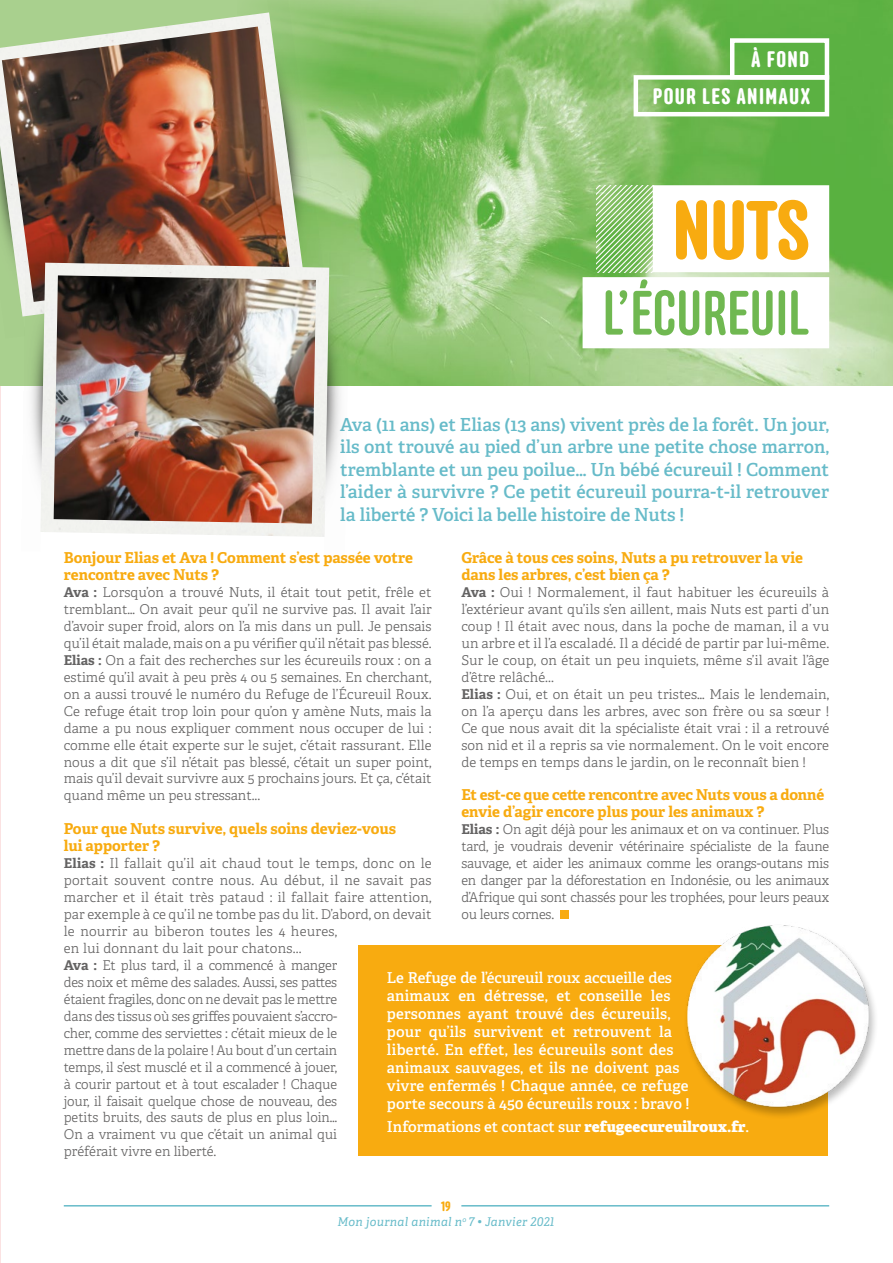
<style>
.page{position:relative;width:893px;height:1263px;background:#fff}
.page>*{position:absolute;margin:0;border:0;box-sizing:border-box;transform-origin:0 0}
.t1{font:600 82.5px "Anchor";color:#f8ab10}
.t2{font:500 62.55px "Anchor";color:#70b851}
.t3{font:600 22.5px/36.9px "Anchor";letter-spacing:.06em;color:#fff;text-align:right}
.t4{font:600 18px/22.5px "Adelle";color:#67bbc9;text-align:justify}
.t5{font:600 15px/18px "Adelle";letter-spacing:.01em;color:#fff}
.t6{font:700 15px/17px "Adelle";letter-spacing:-.005em;color:#f8ab10}
.t7{font:300 13.5px/17px "Adelle";color:#646363;text-align:justify}
.t8{font:600 13.5px "Anchor";color:#f8ab10}
.t9{font:italic 12px "Adelle";letter-spacing:.03em;color:#67bbc9}
.s1{font-weight:700}
.s2{font-weight:800}
</style>
<div class="page">
<img style="left:238px;top:0;width:655px;height:386px">
<div style="left:730px;top:38px;width:99px;height:42px;border:4px solid #fff"></div>
<div style="left:634px;top:75px;width:195px;height:41px;border:4px solid #fff"></div>
<div style="left:583px;top:277px;width:246px;height:71px;background:#fff"></div>
<svg style="left:596px;top:185px;width:57px;height:87px;background:#9ccd87"></svg>
<div style="left:653px;top:185px;width:176px;height:87px;background:#fff"></div>
<div style="left:560px;top:910px;width:8px;height:9px;background:#f8ab10"></div>
<div style="left:358px;top:945px;width:470px;height:210px;background:#f8ab10"></div>
<div style="left:683px;top:924px;width:196px;height:195px;background:#000;opacity:.25"></div>
<img style="left:683px;top:924px;width:193px;height:187px">
<img style="left:267px;top:0;width:60px;height:263px">
<img style="left:0;top:12px;width:304px;height:304px">
<img style="left:2px;top:27px;width:288px;height:275px">
<img style="left:20px;top:244px;width:26px;height:231px">
<img style="left:324px;top:253px;width:26px;height:232px">
<img style="left:40px;top:263px;width:289px;height:274px">
<img style="left:54px;top:275px;width:262px;height:249px">
<hr style="left:64px;top:1205px;width:368px;height:1px;background:#67bbc9">
<hr style="left:461px;top:1205px;width:368px;height:1px;background:#67bbc9">
<h3 class="t3" style="left:653px;top:41px;width:159px">À FOND<br>POUR LES ANIMAUX</h3>
<h1 class="t1" style="left:672px;top:183px;width:139px">NUTS</h1>
<h2 class="t2" style="left:603px;top:277px;width:208px">L’ÉCUREUIL</h2>
<p class="t4" style="left:340px;top:413px;width:491px">Ava (11 ans) et Elias (13 ans) vivent près de la forêt. Un jour, ils ont trouvé au pied d’un arbre une petite chose marron, tremblante et un peu poilue… Un bébé écureuil ! Comment l’aider à survivre ? Ce petit écureuil pourra-t-il retrouver la liberté ? Voici la belle histoire de Nuts !</p>
<p class="t6" style="left:461px;top:549px;width:343px">Grâce à tous ces soins, Nuts a pu retrouver la vie dans les arbres, c’est bien ça ?</p>
<p class="t7" style="left:461px;top:584px;width:369px;text-align:left"><span class="s1">Ava :</span> Oui ! Normalement, il faut habituer les écureuils à l’extérieur avant qu’ils s’en aillent, mais Nuts est parti d’un coup ! Il était avec nous, dans la poche de maman, il a vu un arbre et il l’a escaladé. Il a décidé de partir par lui-même.<br>Sur le coup, on était un peu inquiets, même s’il avait l’âge d’être relâché...<br><span class="s1">Elias :</span> Oui, et on était un peu tristes… Mais le lendemain, on l’a aperçu dans les arbres, avec son frère ou sa sœur !<br>Ce que nous avait dit la spécialiste était vrai : il a retrouvé son nid et il a repris sa vie normalement. On le voit encore de temps en temps dans le jardin, on le reconnaît bien !</p>
<p class="t6" style="left:461px;top:787px;width:364px">Et est-ce que cette rencontre avec Nuts vous a donné envie d’agir encore plus pour les animaux ?</p>
<p class="t7" style="left:461px;top:821px;width:369px"><span class="s1">Elias :</span> On agit déjà pour les animaux et on va continuer. Plus tard, je voudrais devenir vétérinaire spécialiste de la faune sauvage, et aider les animaux comme les orangs-outans mis en danger par la déforestation en Indonésie, ou les animaux d’Afrique qui sont chassés pour les trophées, pour leurs peaux ou leurs cornes.</p>
<p class="t6" style="left:64px;top:549px;width:351px">Bonjour Elias et Ava ! Comment s’est passée votre rencontre avec Nuts ?</p>
<p class="t7" style="left:64px;top:584px;width:369px"><span class="s1">Ava :</span> Lorsqu’on a trouvé Nuts, il était tout petit, frêle et tremblant… On avait peur qu’il ne survive pas. Il avait l’air d’avoir super froid, alors on l’a mis dans un pull. Je pensais qu’il était malade, mais on a pu vérifier qu’il n’était pas blessé.<br><span class="s1">Elias :</span> On a fait des recherches sur les écureuils roux : on a estimé qu’il avait à peu près 4 ou 5 semaines. En cherchant, on a aussi trouvé le numéro du Refuge de l’Écureuil Roux.<br>Ce refuge était trop loin pour qu’on y amène Nuts, mais la dame a pu nous expliquer comment nous occuper de lui : comme elle était experte sur le sujet, c’était rassurant. Elle nous a dit que s’il n’était pas blessé, c’était un super point, mais qu’il devait survivre aux 5 prochains jours. Et ça, c’était quand même un peu stressant...</p>
<p class="t6" style="left:64px;top:820px;width:334px">Pour que Nuts survive, quels soins deviez-vous lui apporter ?</p>
<p class="t7" style="left:64px;top:855px;width:369px;text-align:left"><span class="s1">Elias :</span> Il fallait qu’il ait chaud tout le temps, donc on le portait souvent contre nous. Au début, il ne savait pas marcher et il était très pataud : il fallait faire attention, par exemple à ce qu’il ne tombe pas du lit. D’abord, on devait le nourrir au biberon toutes les 4 heures,<br>en lui donnant du lait pour chatons...<br><span class="s1">Ava :</span> Et plus tard, il a commencé à manger<br>des noix et même des salades. Aussi, ses pattes<br>étaient fragiles, donc on ne devait pas le mettre<br>dans des tissus où ses griffes pouvaient s’accro-<br>cher, comme des serviettes : c’était mieux de le<br>mettre dans de la polaire ! Au bout d’un certain<br>temps, il s’est musclé et il a commencé à jouer,<br>à courir partout et à tout escalader ! Chaque<br>jour, il faisait quelque chose de nouveau, des<br>petits bruits, des sauts de plus en plus loin…<br>On a vraiment vu que c’était un animal qui<br>préférait vivre en liberté.</p>
<p class="t5" style="left:387px;top:969px;width:304px">Le Refuge de l’écureuil roux accueille des animaux en détresse, et conseille les personnes ayant trouvé des écureuils, pour qu’ils survivent et retrouvent la liberté. En effet, les écureuils sont des animaux sauvages, et ils ne doivent pas vivre enfermés ! Chaque année, ce refuge porte secours à 450 écureuils roux : bravo !</p>
<p class="t5" style="left:387px;top:1117px;width:364px">Informations et contact sur <span class="s2">refugeecureuilroux.fr</span>.</p>
<p class="t8" style="left:441px;top:1199px;width:11px">19</p>
<p class="t9" style="left:337px;top:1214px;width:218px">Mon journal animal n<sup>o</sup> 7 • Janvier 2021</p>
</div>
